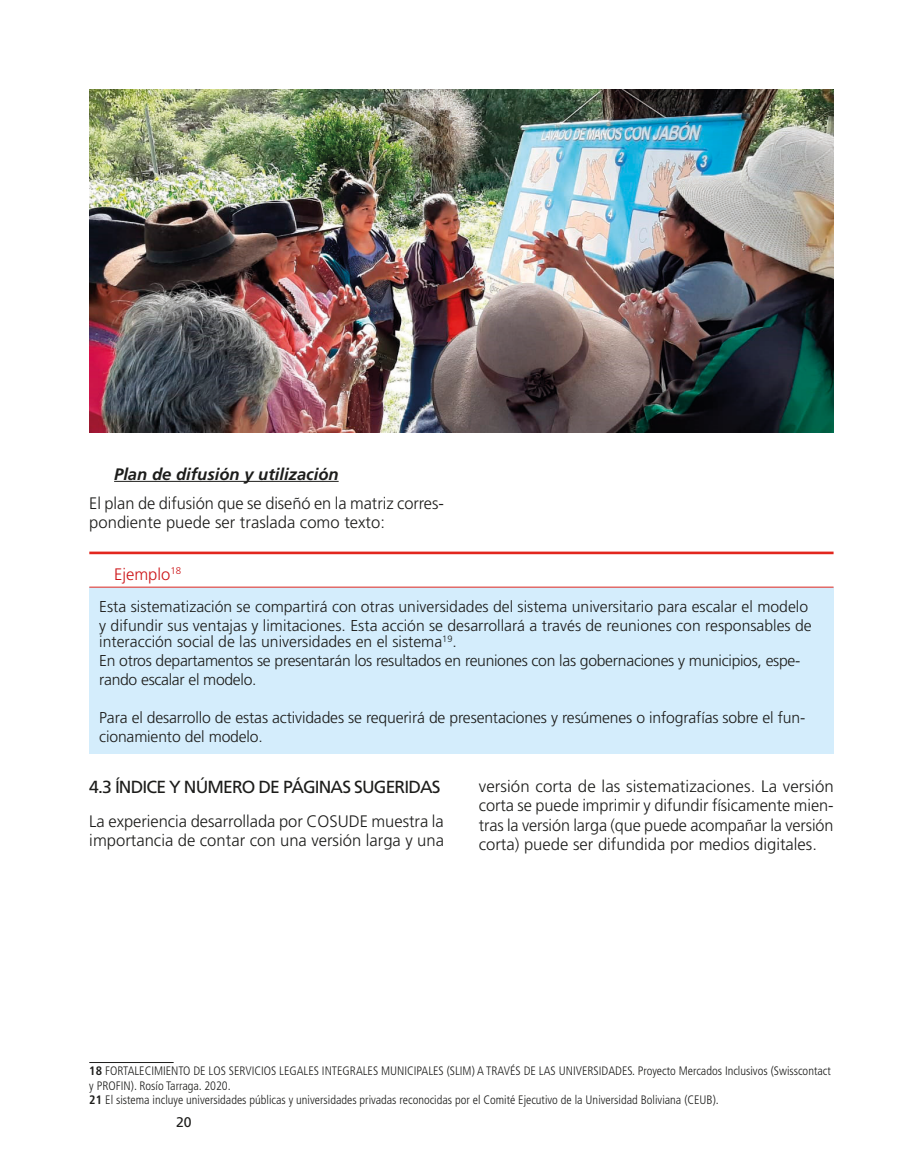
<style>
.page{position:relative;width:908px;height:1171px;background:#fff}
.page>*{position:absolute;margin:0;border:0;box-sizing:border-box;transform-origin:0 0}
.Titulo_negro_interli{font:17.5px "Frutiger LT Std";letter-spacing:-.05em;color:#1d1d1b}
.Cuerpo_de_texto{font:300 16.62px/19.2px "Frutiger LT Std";color:#1d1d1b}
.Cuerpo_de_texto-2{font:italic 700 16.62px "Frutiger LT Std";color:#1d1d1b}
.Cuerpo_de_texto-3{font:300 16.62px "Frutiger LT Std";color:#cd171a}
.Cuerpo_de_texto-4{font:300 15.75px/18.9px "Frutiger LT Std";color:#1d1d1b}
.Cuerpo_de_texto-5{font:300 15.75px/18.9px "Frutiger LT Std";letter-spacing:-.02em;color:#1d1d1b}
.t1{font:14px "Frutiger LT Std";color:#1d1d1b}
.t2{font:300 condensed 12.25px/14.7px "Frutiger LT Std";color:#1d1d1b}
.s1{font-weight:700}
</style>
<div class="page">
<hr style="left:89px;top:1062px;width:85px;height:1px;background:#1d1d1b">
<hr style="left:114px;top:481px;width:225px;height:1px;background:#1d1d1b">
<div style="left:89px;top:587px;width:744px;height:167px;background:#d4edfc"></div>
<hr style="left:89px;top:551px;width:744px;height:3px;background:#e2271e">
<hr style="left:89px;top:587px;width:744px;height:1px;background:#e2271e">
<img style="left:89px;top:89px;width:744px;height:343px">
<p class="Cuerpo_de_texto-2" style="left:114px;top:464px;width:226px">Plan de difusión y utilización</p>
<p class="Cuerpo_de_texto" style="left:89px;top:494px;width:356px">El plan de difusión que se diseñó en la matriz corres&shy;pondiente puede ser traslada como texto:</p>
<p class="Cuerpo_de_texto-3" style="left:114px;top:564px;width:69px">Ejemplo<sup>18</sup></p>
<p class="Cuerpo_de_texto-4" style="left:99px;top:598px;width:714px">Esta sistematización se compartirá con otras universidades del sistema universitario para escalar el modelo y difundir sus ventajas y limitaciones. Esta acción se desarrollará a través de reuniones con responsables de</p>
<p class="Cuerpo_de_texto-4" style="left:99px;top:632px;width:359px">interacción social de las universidades en el sistema<sup>19</sup>.</p>
<p class="Cuerpo_de_texto-5" style="left:99px;top:651px;width:702px">En otros departamentos se presentarán los resultados en reuniones con las gobernaciones y municipios, espe&shy;rando escalar el modelo.</p>
<p class="Cuerpo_de_texto-4" style="left:99px;top:708px;width:707px">Para el desarrollo de estas actividades se requerirá de presentaciones y resúmenes o infografías sobre el fun&shy;cionamiento del modelo.</p>
<p class="Cuerpo_de_texto" style="left:479px;top:777px;width:356px;text-align:justify">versión corta de las sistematizaciones. La versión corta se puede imprimir y difundir físicamente mien&shy;tras la versión larga (que puede acompañar la versión corta) puede ser difundida por medios digitales.</p>
<p class="Titulo_negro_interli" style="left:89px;top:776px;width:353px">4.3 ÍNDICE Y NÚMERO DE PÁGINAS SUGERIDAS</p>
<p class="Cuerpo_de_texto" style="left:89px;top:811px;width:356px">La experiencia desarrollada por COSUDE muestra la importancia de contar con una versión larga y una</p>
<p class="t2" style="left:89px;top:1063px;width:743px"><span class="s1">18</span> FORTALECIMIENTO DE LOS SERVICIOS LEGALES INTEGRALES MUNICIPALES (SLIM) A TRAVÉS DE LAS UNIVERSIDADES. Proyecto Mercados Inclusivos (Swisscontact y PROFIN). Rosío Tarraga. 2020.</p>
<p class="t2" style="left:89px;top:1093px;width:631px"><span class="s1">21</span> El sistema incluye universidades públicas y universidades privadas reconocidas por el Comité Ejecutivo de la Universidad Boliviana (CEUB).</p>
<p class="t1" style="left:176px;top:1114px;width:17px">20</p>
</div>
